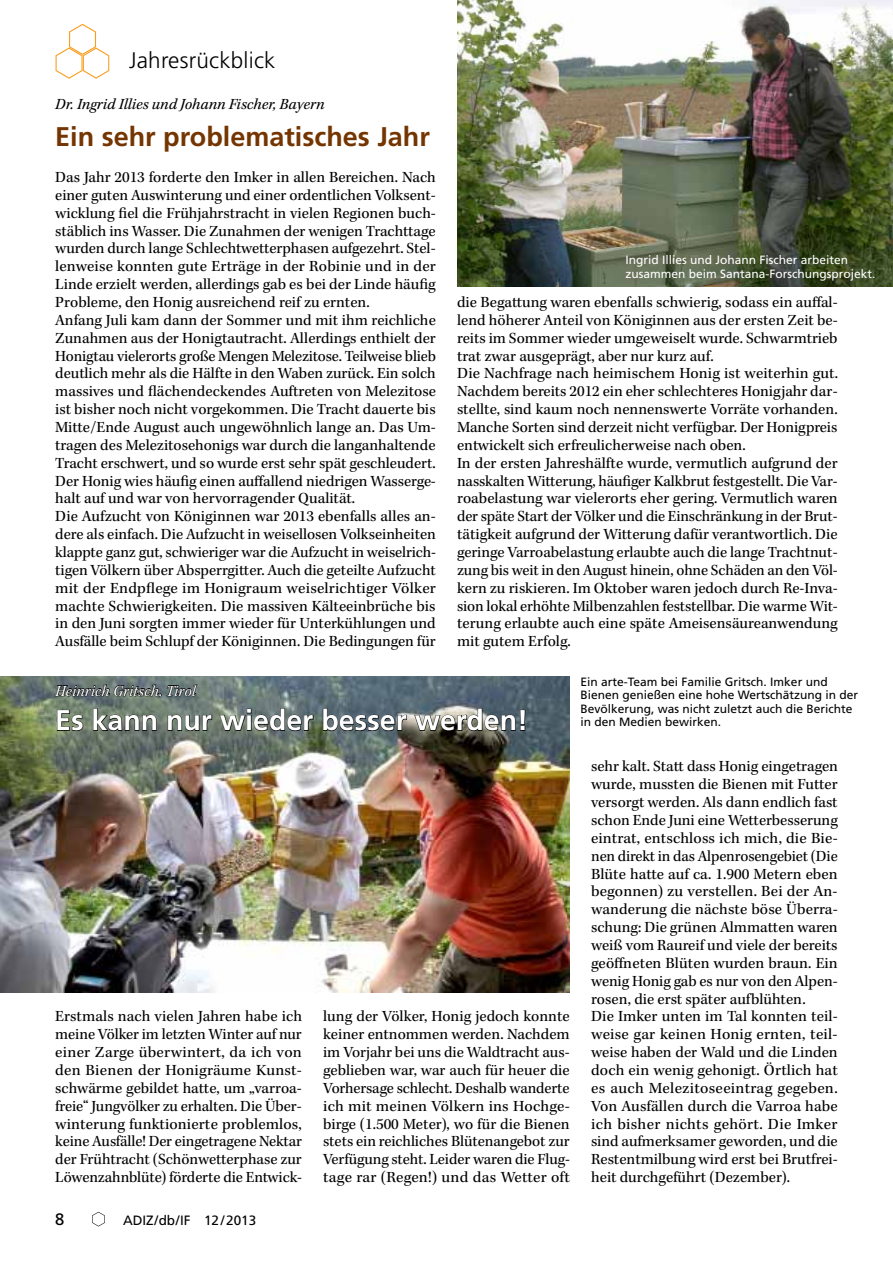
<style>
.page{position:relative;width:893px;height:1263px;background:#fff}
.page>*{position:absolute;margin:0;border:0;box-sizing:border-box;transform-origin:0 0}
.t1{font:700 28.5px "Frutiger LT Std";color:#fff}
.t2{font:700 27px "Frutiger LT Std";color:#743500}
.t3{font:300 22.5px "Frutiger LT Std";letter-spacing:.01em;color:#000}
.t4{font:16.5px "Frutiger LT Std";color:#000}
.t5{font:15.9px/17.9px "Kepler Std";color:#000}
.t6{font:italic 15.9px "Kepler Std";color:#000}
.t7{font:italic 15.9px "Kepler Std";color:#fff}
.t8{font:13.5px "Frutiger LT Std";color:#000}
.t9{font:12px/13.5px "Frutiger LT Std";color:#000}
.t10{font:12px/13.5px "Frutiger LT Std";color:#fff}
</style>
<div class="page">
<svg style="left:92px;top:1212px;width:13px;height:14px"></svg>
<svg style="left:56px;top:24px;width:53px;height:55px"></svg>
<img style="left:457px;top:0;width:436px;height:286px">
<img style="left:0;top:677px;width:570px;height:315px">
<svg style="left:54px;top:677px;width:144px;height:22px;background:#515c5b"></svg>
<svg style="left:57px;top:709px;width:27px;height:22px"></svg>
<svg style="left:93px;top:708px;width:64px;height:23px"></svg>
<svg style="left:167px;top:714px;width:46px;height:20px"></svg>
<svg style="left:219px;top:708px;width:95px;height:26px;background:#5a6560"></svg>
<svg style="left:322px;top:708px;width:85px;height:26px;background:#4a565b"></svg>
<svg style="left:414px;top:708px;width:112px;height:26px;background:#656964"></svg>
<h3 class="t3" style="left:129px;top:47px;width:148px">Jahresrückblick</h3>
<p class="t6" style="left:55px;top:95px;width:271px">Dr. Ingrid Illies und Johann Fischer, Bayern</p>
<h2 class="t2" style="left:55px;top:121px;width:376px">Ein sehr problematisches Jahr</h2>
<p class="t5" style="left:55px;top:169px;width:382px">Das Jahr 2013 forderte den Imker in allen Bereichen. Nach einer guten Auswinterung und einer ordentlichen Volksent&shy;wicklung fiel die Frühjahrstracht in vielen Regionen buch&shy;stäblich ins Wasser. Die Zunahmen der wenigen Trachttage wurden durch lange Schlechtwetterphasen aufgezehrt. Stel&shy;lenweise konnten gute Erträge in der Robinie und in der Linde erzielt werden, allerdings gab es bei der Linde häufig Probleme, den Honig ausreichend reif zu ernten.<br>Anfang Juli kam dann der Sommer und mit ihm reichliche Zunahmen aus der Honigtautracht. Allerdings enthielt der Honigtau vielerorts große Mengen Melezitose. Teilweise blieb deutlich mehr als die Hälfte in den Waben zurück. Ein solch massives und flächendeckendes Auftreten von Melezitose ist bisher noch nicht vorgekommen. Die Tracht dauerte bis Mitte/Ende August auch ungewöhnlich lange an. Das Um&shy;tragen des Melezitosehonigs war durch die langanhaltende Tracht erschwert, und so wurde erst sehr spät geschleudert.<br>Der Honig wies häufig einen auffallend niedrigen Wasserge&shy;halt auf und war von hervorragender Qualität.<br>Die Aufzucht von Königinnen war 2013 ebenfalls alles an&shy;dere als einfach. Die Aufzucht in weisellosen Volkseinheiten klappte ganz gut, schwieriger war die Aufzucht in weiselrich&shy;tigen Völkern über Absperrgitter. Auch die geteilte Aufzucht mit der Endpflege im Honigraum weiselrichtiger Völker machte Schwierigkeiten. Die massiven Kälteeinbrüche bis in den Juni sorgten immer wieder für Unterkühlungen und Ausfälle beim Schlupf der Königinnen. Die Bedingungen für</p>
<p class="t10" style="left:625px;top:253px;width:252px">Ingrid Illies und Johann Fischer arbeiten zusammen beim Santana-Forschungsprojekt.</p>
<p class="t5" style="left:457px;top:294px;width:382px">die Begattung waren ebenfalls schwierig, sodass ein auffal&shy;lend höherer Anteil von Königinnen aus der ersten Zeit be&shy;reits im Sommer wieder umgeweiselt wurde. Schwarmtrieb trat zwar ausgeprägt, aber nur kurz auf.<br>Die Nachfrage nach heimischem Honig ist weiterhin gut.<br>Nachdem bereits 2012 ein eher schlechteres Honigjahr dar&shy;stellte, sind kaum noch nennenswerte Vorräte vorhanden.<br>Manche Sorten sind derzeit nicht verfügbar. Der Honigpreis entwickelt sich erfreulicherweise nach oben.<br>In der ersten Jahreshälfte wurde, vermutlich aufgrund der nasskalten Witterung, häufiger Kalkbrut festgestellt. Die Var&shy;roabelastung war vielerorts eher gering. Vermutlich waren der späte Start der Völker und die Einschränkung in der Brut&shy;tätigkeit aufgrund der Witterung dafür verantwortlich. Die geringe Varroabelastung erlaubte auch die lange Trachtnut&shy;zung bis weit in den August hinein, ohne Schäden an den Völ&shy;kern zu riskieren. Im Oktober waren jedoch durch Re-Inva&shy;sion lokal erhöhte Milbenzahlen feststellbar. Die warme Wit&shy;terung erlaubte auch eine späte Ameisensäureanwendung mit gutem Erfolg.</p>
<p class="t7" style="left:55px;top:682px;width:142px">Heinrich Gritsch, Tirol</p>
<h1 class="t1" style="left:55px;top:704px;width:475px">Es kann nur wieder besser werden!</h1>
<p class="t9" style="left:580px;top:675px;width:279px">Ein arte-Team bei Familie Gritsch. Imker und Bienen genießen eine hohe Wertschätzung in der Bevölkerung, was nicht zuletzt auch die Berichte in den Medien bewirken.</p>
<p class="t5" style="left:55px;top:1008px;width:248px;text-align:justify">Erstmals nach vielen Jahren habe ich meine Völker im letzten Winter auf nur einer Zarge überwintert, da ich von den Bienen der Honigräume Kunst&shy;schwärme gebildet hatte, um „varroa&shy;freie“ Jungvölker zu erhalten. Die Über&shy;winterung funktionierte problemlos, keine Ausfälle! Der eingetragene Nektar der Frühtracht (Schönwetterphase zur Löwenzahnblüte) förderte die Entwick-</p>
<p class="t5" style="left:323px;top:1008px;width:248px;text-align:justify">lung der Völker, Honig jedoch konnte keiner entnommen werden. Nachdem im Vorjahr bei uns die Waldtracht aus&shy;geblieben war, war auch für heuer die Vorhersage schlecht. Deshalb wanderte ich mit meinen Völkern ins Hochge&shy;birge (1.500 Meter), wo für die Bienen stets ein reichliches Blütenangebot zur Verfügung steht. Leider waren die Flug&shy;tage rar (Regen!) und das Wetter oft</p>
<p class="t4" style="left:55px;top:1209px;width:11px">8</p>
<p class="t8" style="left:123px;top:1212px;width:135px">ADIZ/db/IF 12/2013</p>
<p class="t5" style="left:591px;top:758px;width:248px">sehr kalt. Statt dass Honig eingetragen wurde, mussten die Bienen mit Futter versorgt werden. Als dann endlich fast schon Ende Juni eine Wetterbesserung eintrat, entschloss ich mich, die Bie&shy;nen direkt in das Alpenrosengebiet (Die Blüte hatte auf ca. 1.900 Metern eben begonnen) zu verstellen. Bei der An&shy;wanderung die nächste böse Überra&shy;schung: Die grünen Almmatten waren weiß vom Raureif und viele der bereits geöffneten Blüten wurden braun. Ein wenig Honig gab es nur von den Alpen&shy;rosen, die erst später aufblühten.<br>Die Imker unten im Tal konnten teil&shy;weise gar keinen Honig ernten, teil&shy;weise haben der Wald und die Linden doch ein wenig gehonigt. Örtlich hat es auch Melezitoseeintrag gegeben.<br>Von Ausfällen durch die Varroa habe ich bisher nichts gehört. Die Imker sind aufmerksamer geworden, und die Restentmilbung wird erst bei Brutfrei&shy;heit durchgeführt (Dezember).</p>
</div>
